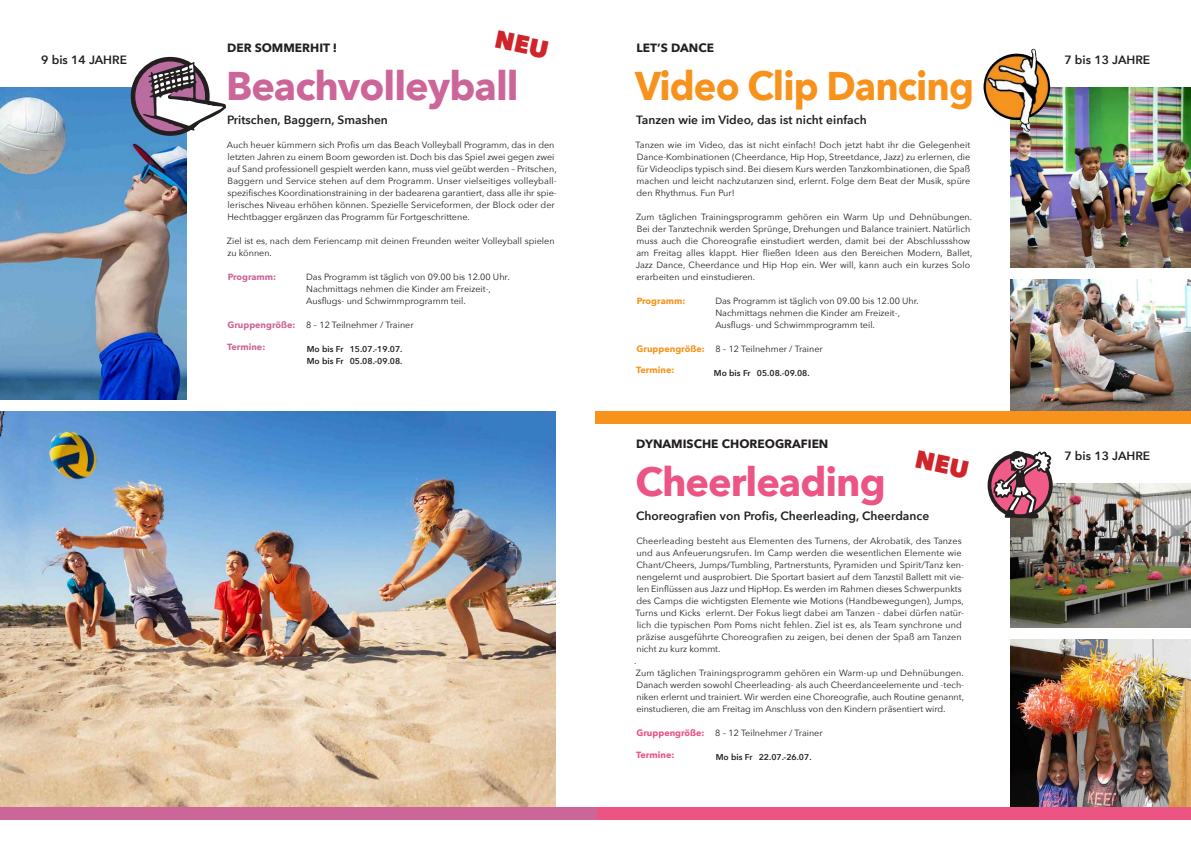
<style>
.page{position:relative;width:1191px;height:842px;background:#fff}
.page>*{position:absolute;margin:0;border:0;box-sizing:border-box;transform-origin:0 0}
.Sportart{font:700 40px "Avenir Next";letter-spacing:-.025em;color:#f7931d;scale:.95 1}
.Sportart-2{font:700 40px "Avenir Next";letter-spacing:-.025em;color:#c69}
.Sportart-3{font:700 40px "Avenir Next";letter-spacing:-.025em;color:#eb5483}
.Begriffe{font:600 12px "Avenir Next";color:#231f20}
.Unterüberschrift{font:700 12px "Avenir Next";color:#231f20}
.Fließtext{font:700 12px "Avenir Next";color:#231f20}
.Fließtext-2{font:9px/12px "Avenir Next";color:#231f20}
.Lauftext{font:9px/12px "Avenir Next";letter-spacing:.005em;color:#231f20;text-align:justify}
.Fließtext-3{font:700 9px "Avenir Next";color:#f7931d}
.Fließtext-4{font:700 9px "Avenir Next";color:#c69}
.t1{font:700 9px "Avenir Next";color:#eb5483}
.Lauftext-2{font:600 8.5px "Avenir Next";color:#231f20}
.s1{font-weight:700;color:#c69}
.s2{font-weight:700;color:#f7931d}
.s3{font-weight:700;color:#eb5483}
</style>
<div class="page">
<img style="left:1010px;top:640px;width:181px;height:168px">
<img style="left:1010px;top:484px;width:181px;height:144px">
<img style="left:1010px;top:88px;width:181px;height:179px">
<img style="left:1010px;top:280px;width:181px;height:132px">
<div style="left:595px;top:412px;width:596px;height:12px;background:#f7931d"></div>
<img style="left:983px;top:49px;width:54px;height:83px">
<img style="left:0;top:412px;width:556px;height:396px">
<img style="left:0;top:88px;width:186px;height:312px">
<svg style="left:131px;top:57px;width:95px;height:79px"></svg>
<div style="left:595px;top:808px;width:596px;height:12px;background:#eb5483"></div>
<div style="left:0;top:808px;width:596px;height:12px;background:#c69"></div>
<svg style="left:987px;top:451px;width:65px;height:67px"></svg>
<p class="Begriffe" style="left:41px;top:49px;width:87px">9 bis 14 JAHRE</p>
<p class="Fließtext" style="left:227px;top:37px;width:111px">DER SOMMERHIT !</p>
<p class="Unterüberschrift" style="left:636px;top:37px;width:79px">LETʼS DANCE</p>
<p class="Begriffe" style="left:1064px;top:49px;width:87px">7 bis 13 JAHRE</p>
<p class="Sportart-2" style="left:226px;top:51px;width:294px">Beachvolleyball</p>
<p class="Fließtext-2" style="left:227px;top:138px;width:331px">Auch heuer kümmern sich Profis um das Beach Volleyball Programm, das in den letzten Jahren zu einem Boom geworden ist. Doch bis das Spiel zwei gegen zwei auf Sand professionell gespielt werden kann, muss viel geübt werden – Pritschen, Baggern und Service stehen auf dem Programm. Unser vielseitiges volleyball&shy;spezifisches Koordinationstraining in der badearena garantiert, dass alle ihr spie&shy;lerisches Niveau erhöhen können. Spezielle Serviceformen, der Block oder der Hechtbagger ergänzen das Programm für Fortgeschrittene.</p>
<p class="Fließtext-2" style="left:227px;top:234px;width:329px">Ziel ist es, nach dem Feriencamp mit deinen Freunden weiter Volleyball spielen zu können.</p>
<p class="Fließtext-4" style="left:228px;top:269px;width:50px">Programm:</p>
<p class="Fließtext-2" style="left:306px;top:270px;width:205px">Das Programm ist täglich von 09.00 bis 12.00 Uhr.</p>
<p class="Fließtext-2" style="left:306px;top:282px;width:186px">Nachmittags nehmen die Kinder am Freizeit-,</p>
<p class="Fließtext-2" style="left:306px;top:294px;width:161px">Ausflugs- und Schwimmprogramm teil.</p>
<p class="Fließtext-2" style="left:227px;top:318px;width:188px"><span class="s1">Gruppengröße:</span> 8 – 12 Teilnehmer / Trainer</p>
<p class="Lauftext-2" style="left:307px;top:341px;width:97px">Mo bis Fr 15.07.-19.07.</p>
<p class="Lauftext-2" style="left:307px;top:353px;width:97px">Mo bis Fr 05.08.-09.08.</p>
<p class="Begriffe" style="left:227px;top:109px;width:162px">Pritschen, Baggern, Smashen</p>
<p class="Fließtext-4" style="left:227px;top:339px;width:40px">Termine:</p>
<p class="Sportart" style="left:635px;top:51px;width:358px">Video Clip Dancing</p>
<p class="Begriffe" style="left:636px;top:109px;width:232px">Tanzen wie im Video, das ist nicht einfach</p>
<p class="Lauftext" style="left:635px;top:138px;width:336px">Tanzen wie im Video, das ist nicht einfach! Doch jetzt habt ihr die Gelegenheit Dance-Kombinationen (Cheerdance, Hip Hop, Streetdance, Jazz) zu erlernen, die für Videoclips typisch sind. Bei diesem Kurs werden Tanzkombinationen, die Spaß machen und leicht nachzutanzen sind, erlernt. Folge dem Beat der Musik, spüre den Rhythmus. Fun Pur!</p>
<p class="Lauftext" style="left:635px;top:210px;width:338px;text-align:left">Zum täglichen Trainingsprogramm gehören ein Warm Up und Dehnübungen.<br>Bei der Tanztechnik werden Sprünge, Drehungen und Balance trainiert. Natürlich muss auch die Choreografie einstudiert werden, damit bei der Abschlussshow am Freitag alles klappt. Hier fließen Ideen aus den Bereichen Modern, Ballet, Jazz Dance, Cheerdance und Hip Hop ein. Wer will, kann auch ein kurzes Solo erarbeiten und einstudieren.</p>
<p class="Fließtext-3" style="left:637px;top:293px;width:50px">Programm:</p>
<p class="Fließtext-2" style="left:715px;top:294px;width:205px">Das Programm ist täglich von 09.00 bis 12.00 Uhr.</p>
<p class="Fließtext-2" style="left:715px;top:306px;width:186px">Nachmittags nehmen die Kinder am Freizeit-,</p>
<p class="Fließtext-2" style="left:715px;top:318px;width:161px">Ausflugs- und Schwimmprogramm teil.</p>
<p class="Fließtext-2" style="left:636px;top:342px;width:188px"><span class="s2">Gruppengröße:</span> 8 – 12 Teilnehmer / Trainer</p>
<p class="Fließtext-3" style="left:636px;top:362px;width:40px">Termine:</p>
<p class="Lauftext-2" style="left:714px;top:365px;width:97px">Mo bis Fr 05.08.-09.08.</p>
<p class="Unterüberschrift" style="left:636px;top:433px;width:194px">DYNAMISCHE CHOREOGRAFIEN</p>
<p class="Begriffe" style="left:1064px;top:445px;width:87px">7 bis 13 JAHRE</p>
<p class="Sportart-3" style="left:635px;top:447px;width:252px">Cheerleading</p>
<p class="Begriffe" style="left:636px;top:505px;width:295px">Choreografien von Profis, Cheerleading, Cheerdance</p>
<p class="Fließtext-2" style="left:635px;top:534px;width:330px">Cheerleading besteht aus Elementen des Turnens, der Akrobatik, des Tanzes und aus Anfeuerungsrufen. Im Camp werden die wesentlichen Elemente wie Chant/Cheers, Jumps/Tumbling, Partnerstunts, Pyramiden und Spirit/Tanz ken&shy;nengelernt und ausprobiert. Die Sportart basiert auf dem Tanzstil Ballett mit vie&shy;len Einflüssen aus Jazz und HipHop. Es werden im Rahmen dieses Schwerpunkts des Camps die wichtigsten Elemente wie Motions (Handbewegungen), Jumps, Turns und Kicks erlernt. Der Fokus liegt dabei am Tanzen - dabei dürfen natür&shy;lich die typischen Pom Poms nicht fehlen. Ziel ist es, als Team synchrone und präzise ausgeführte Choreografien zu zeigen, bei denen der Spaß am Tanzen nicht zu kurz kommt.</p>
<p class="Fließtext-2" style="left:634px;top:654px;width:4px">.</p>
<p class="Fließtext-2" style="left:636px;top:666px;width:330px;text-align:justify">Zum täglichen Trainingsprogramm gehören ein Warm-up und Dehnübungen.<br>Danach werden sowohl Cheerleading- als auch Cheerdanceelemente und -tech&shy;niken erlernt und trainiert. Wir werden eine Choreografie, auch Routine genannt, einstudieren, die am Freitag im Anschluss von den Kindern präsentiert wird.</p>
<p class="Fließtext-2" style="left:636px;top:726px;width:188px"><span class="s3">Gruppengröße:</span> 8 – 12 Teilnehmer / Trainer</p>
<p class="t1" style="left:636px;top:747px;width:40px">Termine:</p>
<p class="Lauftext-2" style="left:716px;top:749px;width:97px">Mo bis Fr 22.07.-26.07.</p>
</div>
